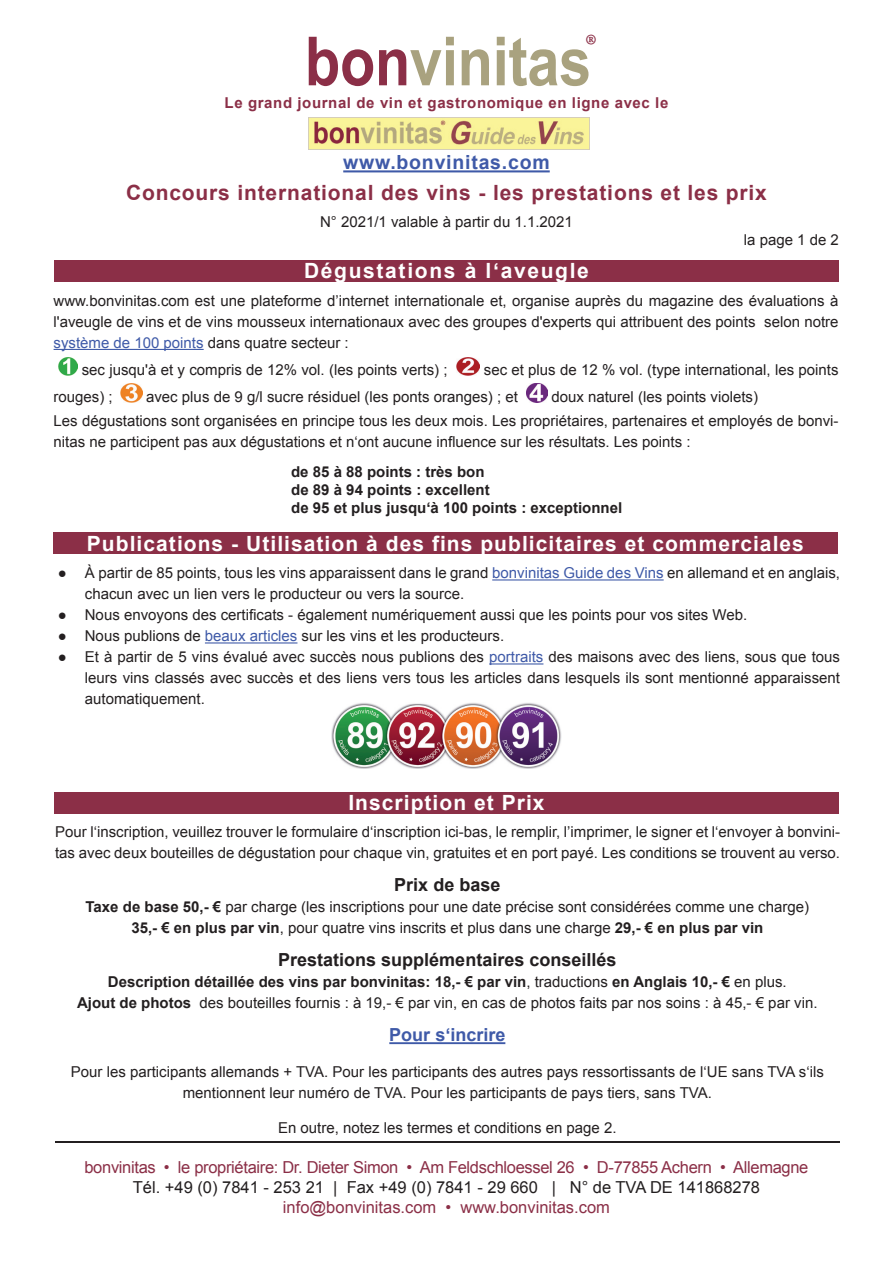
<style>
.page{position:relative;width:893px;height:1263px;background:#fff}
.page>*{position:absolute;margin:0;border:0;box-sizing:border-box;transform-origin:0 0}
.t1{font:700 67.8px "Arial";letter-spacing:-.005em;color:#a9a27f;scale:.85 1}
.t2{font:700 21px "Arial";letter-spacing:.05em;color:#fff}
.t3{font:700 21px "Arial";letter-spacing:.04em;color:#8b2f47}
.t4{font:700 21px "Arial";letter-spacing:.08em;color:#fff}
.t5{font:700 19.5px "Arial";letter-spacing:.04em;color:#3f5aa8}
.t6{font:700 18px "Arial";color:#231f20}
.t7{font:700 18px "Arial";color:#3f5aa8}
.t8{font:16.5px "Arial";letter-spacing:-.02em;color:#8b2f47}
.t9{font:16.5px "Arial";color:#231f20}
.t10{font:16.5px "Arial";color:#8b2f47}
.t11{font:15px/21px "Arial";color:#231f20}
.t12{font:700 15px/18px "Arial";color:#231f20}
.t13{font:700 15px "Arial";letter-spacing:.04em;color:#8b2f47}
.s1{color:#8b2f47}
.s2{color:#3f5aa8}
.s3{font-weight:700}
</style>
<div class="page">
<hr style="left:54px;top:349px;width:150px;height:1px;background:#3f5aa8">
<img style="left:456px;top:357px;width:24px;height:19px">
<div style="left:53px;top:533px;width:785px;height:21px;background:#8b2f47"></div>
<div style="left:54px;top:260px;width:785px;height:21px;background:#8b2f47"></div>
<div style="left:54px;top:792px;width:785px;height:21px;background:#8b2f47"></div>
<img style="left:58px;top:357px;width:19px;height:19px">
<img style="left:121px;top:384px;width:21px;height:18px">
<hr style="left:343px;top:170px;width:207px;height:2px;background:#3f5aa8">
<hr style="left:55px;top:1141px;width:785px;height:2px;background:#231f20">
<hr style="left:389px;top:1042px;width:116px;height:2px;background:#3f5aa8">
<hr style="left:492px;top:579px;width:172px;height:1px;background:#3f5aa8">
<hr style="left:205px;top:642px;width:92px;height:1px;background:#3f5aa8">
<hr style="left:489px;top:663px;width:54px;height:1px;background:#3f5aa8">
<img style="left:332px;top:703px;width:230px;height:65px">
<img style="left:526px;top:383px;width:22px;height:19px">
<img style="left:309px;top:117px;width:280px;height:32px">
<h1 class="t1" style="left:305px;top:16px;width:345px"><span class="s1">bon</span>vinitas<sup>®</sup></h1>
<p class="t13" style="left:225px;top:93px;width:445px">Le grand journal de vin et gastronomique en ligne avec le</p>
<h3 class="t5" style="left:343px;top:149px;width:208px">www.bonvinitas.com</h3>
<h2 class="t3" style="left:126px;top:179px;width:642px">Concours international des vins - les prestations et les prix</h2>
<p class="t11" style="left:320px;top:212px;width:254px">N° 2021/1 valable à partir du 1.1.2021</p>
<p class="t11" style="left:744px;top:230px;width:97px">la page 1 de 2</p>
<h2 class="t4" style="left:304px;top:257px;width:286px">Dégustations à l‘aveugle</h2>
<p class="t11" style="left:54px;top:290px;width:786px;text-align:justify">www.bonvinitas.com est une plateforme d’internet internationale et, organise auprès du magazine des évaluations à l'aveugle de vins et de vins mousseux internationaux avec des groupes d'experts qui attribuent des points selon notre <span class="s2">système de 100 points</span> dans quatre secteur :</p>
<p class="t11" style="left:82px;top:359px;width:367px">sec jusqu'à et y compris de 12% vol. (les points verts) ;</p>
<p class="t11" style="left:484px;top:359px;width:356px">sec et plus de 12 % vol. (type international, les points</p>
<p class="t11" style="left:54px;top:386px;width:61px">rouges) ;</p>
<p class="t11" style="left:146px;top:386px;width:373px">avec plus de 9 g/l sucre résiduel (les ponts oranges) ; et</p>
<p class="t11" style="left:54px;top:385px;width:786px;line-height:24px;text-indent:498px">doux naturel (les points violets)<br>Les dégustations sont organisées en principe tous les deux mois. Les propriétaires, partenaires et employés de bonvi-</p>
<p class="t11" style="left:54px;top:431px;width:639px">nitas ne participent pas aux dégustations et n‘ont aucune influence sur les résultats. Les points :</p>
<p class="t12" style="left:291px;top:463px;width:333px">de 85 à 88 points : très bon<br>de 89 à 94 points : excellent<br>de 95 et plus jusqu‘à 100 points : exceptionnel</p>
<h2 class="t2" style="left:87px;top:529px;width:719px">Publications - Utilisation à des fins publicitaires et commerciales</h2>
<p class="t11" style="left:85px;top:563px;width:757px;text-indent:-27px"><span class="s3">●</span> À partir de 85 points, tous les vins apparaissent dans le grand <span class="s2">bonvinitas Guide des Vins</span> en allemand et en anglais, chacun avec un lien vers le producteur ou vers la source.</p>
<p class="t11" style="left:58px;top:605px;width:691px"><span class="s3">●</span> Nous envoyons des certificats - également numériquement aussi que les points pour vos sites Web.</p>
<p class="t11" style="left:58px;top:626px;width:448px"><span class="s3">●</span> Nous publions de <span class="s2">beaux articles</span> sur les vins et les producteurs.</p>
<p class="t11" style="left:85px;top:647px;width:757px;text-align:justify;text-indent:-27px"><span class="s3">●</span> Et à partir de 5 vins évalué avec succès nous publions des <span class="s2">portraits</span> des maisons avec des liens, sous que tous leurs vins classés avec succès et des liens vers tous les articles dans lesquels ils sont mentionné apparaissent automatiquement.</p>
<h2 class="t2" style="left:348px;top:789px;width:198px">Inscription et Prix</h2>
<p class="t11" style="left:55px;top:821px;width:786px">Pour l‘inscription, veuillez trouver le formulaire d‘inscription ici-bas, le remplir, l’imprimer, le signer et l‘envoyer à bonvini&shy;tas avec deux bouteilles de dégustation pour chaque vin, gratuites et en port payé. Les conditions se trouvent au verso.</p>
<p class="t6" style="left:394px;top:873px;width:108px">Prix de base</p>
<p class="t11" style="left:86px;top:897px;width:725px;text-align:center"><span class="s3">Taxe de base 50,- €</span> par charge (les inscriptions pour une date précise sont considérées comme une charge)<br><span class="s3">35,- € en plus par vin</span>, pour quatre vins inscrits et plus dans une charge <span class="s3">29,- € en plus par vin</span></p>
<p class="t6" style="left:278px;top:948px;width:340px">Prestations supplémentaires conseillés</p>
<p class="t11" style="left:77px;top:972px;width:742px;text-align:center"><span class="s3">Description détaillée des vins par bonvinitas: 18,- € par vin</span>, traductions <span class="s3">en Anglais 10,- €</span> en plus.<br><span class="s3">Ajout de photos</span> des bouteilles fournis : à 19,- € par vin, en cas de photos faits par nos soins : à 45,- € par vin.</p>
<p class="t7" style="left:389px;top:1023px;width:118px">Pour s‘incrire</p>
<p class="t11" style="left:71px;top:1062px;width:754px;text-align:center">Pour les participants allemands + TVA. Pour les participants des autres pays ressortissants de l‘UE sans TVA s‘ils mentionnent leur numéro de TVA. Pour les participants de pays tiers, sans TVA.</p>
<p class="t11" style="left:278px;top:1117px;width:340px">En outre, notez les termes et conditions en page 2.</p>
<p class="t8" style="left:84px;top:1156px;width:725px">bonvinitas • le propriétaire: Dr. Dieter Simon • Am Feldschloessel 26 • D-77855 Achern • Allemagne</p>
<p class="t9" style="left:133px;top:1176px;width:629px">Tél. +49 (0) 7841 - 253 21 | Fax +49 (0) 7841 - 29 660 | N° de TVA DE 141868278</p>
<p class="t10" style="left:283px;top:1196px;width:328px">info@bonvinitas.com • www.bonvinitas.com</p>
</div>
